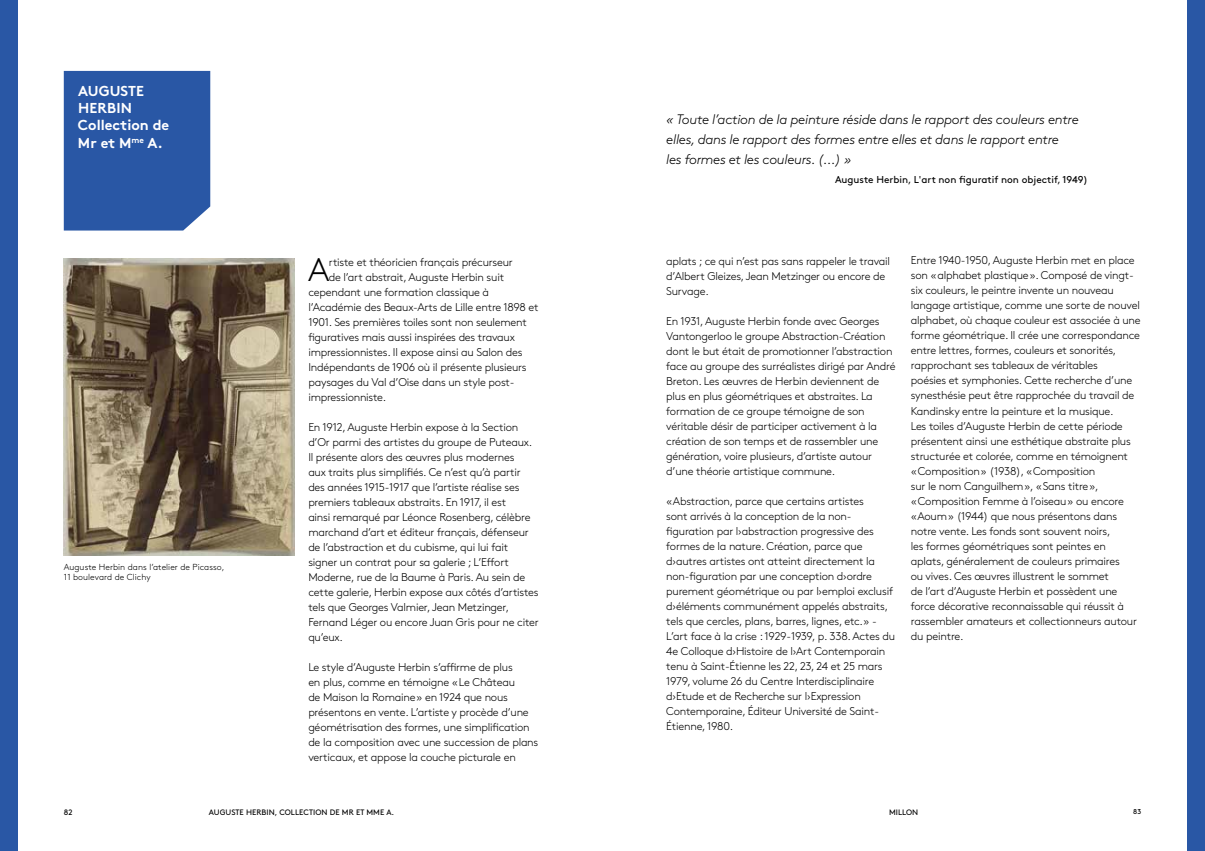
<style>
.page{position:relative;width:1205px;height:851px;background:#fff}
.page>*{position:absolute;margin:0;border:0;box-sizing:border-box;transform-origin:0 0}
.t1{font:300 32.62px "Brown Pro";color:#000}
.t2{font:700 14.38px/17.2px "Brown Pro";color:#fff}
.t3{font:italic 300 13.75px/20px "Brown Pro";letter-spacing:-.02em;color:#000}
.t4{font:300 11.25px/15px "Brown Pro";letter-spacing:-.02em;color:#000}
.t5{font:10px "Brown Pro";color:#000}
.t6{font:300 8.75px/10px "Brown Pro";letter-spacing:.005em;color:#000}
.t7{font:7.88px "Brown Pro";letter-spacing:.01em;color:#000}
.t8{font:7.12px "Brown Pro";color:#000}
</style>
<div class="page">
<div style="left:0;top:0;width:18px;height:850px;background:#2957a5"></div>
<div style="left:1187px;top:0;width:18px;height:850px;background:#2957a5"></div>
<img style="left:64px;top:259px;width:230px;height:296px">
<div style="left:64px;top:71px;width:146px;height:159px;background:#2957a5"></div>
<p class="t2" style="left:78px;top:81px;width:93px">AUGUSTE<br>HERBIN<br>Collection de<br>Mr et M<sup>me</sup> A.</p>
<p class="t6" style="left:64px;top:561px;width:162px">Auguste Herbin dans l’atelier de Picasso,<br>11 boulevard de Clichy</p>
<h1 class="t1" style="left:308px;top:245px;width:23px">A</h1>
<p class="t4" style="left:329px;top:253px;width:185px">rtiste et théoricien français précurseur</p>
<p class="t4" style="left:329px;top:268px;width:177px">de l’art abstrait, Auguste Herbin suit</p>
<p class="t4" style="left:308px;top:283px;width:182px">cependant une formation classique à</p>
<p class="t4" style="left:308px;top:298px;width:232px">l’Académie des Beaux-Arts de Lille entre 1898 et</p>
<p class="t4" style="left:308px;top:313px;width:220px">1901. Ses premières toiles sont non seulement</p>
<p class="t4" style="left:308px;top:328px;width:208px">figuratives mais aussi inspirées des travaux</p>
<p class="t4" style="left:308px;top:343px;width:216px">impressionnistes. Il expose ainsi au Salon des</p>
<p class="t4" style="left:308px;top:358px;width:220px">Indépendants de 1906 où il présente plusieurs</p>
<p class="t4" style="left:308px;top:373px;width:208px">paysages du Val d’Oise dans un style post-</p>
<p class="t4" style="left:308px;top:388px;width:79px">impressionniste.</p>
<p class="t4" style="left:308px;top:418px;width:232px">En 1912, Auguste Herbin expose à la Section d’Or parmi des artistes du groupe de Puteaux.<br>Il présente alors des œuvres plus modernes<br>aux traits plus simplifiés. Ce n’est qu’à partir des années 1915-1917 que l’artiste réalise ses premiers tableaux abstraits. En 1917, il est<br>ainsi remarqué par Léonce Rosenberg, célèbre marchand d’art et éditeur français, défenseur de l’abstraction et du cubisme, qui lui fait signer un contrat pour sa galerie ; L’Effort Moderne, rue de la Baume à Paris. Au sein de cette galerie, Herbin expose aux côtés d’artistes tels que Georges Valmier, Jean Metzinger, Fernand Léger ou encore Juan Gris pour ne citer qu’eux.</p>
<p class="t4" style="left:308px;top:658px;width:231px">Le style d’Auguste Herbin s’affirme de plus<br>en plus, comme en témoigne «Le Château<br>de Maison la Romaine» en 1924 que nous présentons en vente. L’artiste y procède d’une géométrisation des formes, une simplification de la composition avec une succession de plans verticaux, et appose la couche picturale en</p>
<p class="t3" style="left:666px;top:108px;width:414px">« Toute l’action de la peinture réside dans le rapport des couleurs entre elles, dans le rapport des formes entre elles et dans le rapport entre<br>les formes et les couleurs. (...) »</p>
<p class="t5" style="left:835px;top:172px;width:254px">Auguste Herbin, L'art non figuratif non objectif, 1949)</p>
<p class="t4" style="left:666px;top:252px;width:225px">aplats ; ce qui n’est pas sans rappeler le travail d’Albert Gleizes, Jean Metzinger ou encore de<br>Survage.</p>
<p class="t4" style="left:666px;top:312px;width:231px">En 1931, Auguste Herbin fonde avec Georges Vantongerloo le groupe Abstraction-Création dont le but était de promotionner l’abstraction face au groupe des surréalistes dirigé par André Breton. Les œuvres de Herbin deviennent de plus en plus géométriques et abstraites. La formation de ce groupe témoigne de son véritable désir de participer activement à la création de son temps et de rassembler une génération, voire plusieurs, d’artiste autour d’une théorie artistique commune.</p>
<p class="t4" style="left:666px;top:492px;width:230px">«Abstraction, parce que certains artistes<br>sont arrivés à la conception de la non&shy;figuration par l›abstraction progressive des formes de la nature. Création, parce que d›autres artistes ont atteint directement la non-figuration par une conception d›ordre purement géométrique ou par l›emploi exclusif d›éléments communément appelés abstraits, tels que cercles, plans, barres, lignes, etc.» - L’art face à la crise : 1929-1939, p. 338. Actes du 4e Colloque d›Histoire de l›Art Contemporain tenu à Saint-Étienne les 22, 23, 24 et 25 mars 1979, volume 26 du Centre Interdisciplinaire d›Etude et de Recherche sur l›Expression Contemporaine, Éditeur Université de Saint-Étienne, 1980.</p>
<p class="t4" style="left:911px;top:252px;width:231px">Entre 1940-1950, Auguste Herbin met en place son «alphabet plastique». Composé de vingt&shy;six couleurs, le peintre invente un nouveau langage artistique, comme une sorte de nouvel alphabet, où chaque couleur est associée à une forme géométrique. Il crée une correspondance entre lettres, formes, couleurs et sonorités, rapprochant ses tableaux de véritables<br>poésies et symphonies. Cette recherche d’une synesthésie peut être rapprochée du travail de Kandinsky entre la peinture et la musique.<br>Les toiles d’Auguste Herbin de cette période présentent ainsi une esthétique abstraite plus structurée et colorée, comme en témoignent «Composition» (1938), «Composition<br>sur le nom Canguilhem», «Sans titre», «Composition Femme à l’oiseau» ou encore «Aoum» (1944) que nous présentons dans notre vente. Les fonds sont souvent noirs,<br>les formes géométriques sont peintes en aplats, généralement de couleurs primaires<br>ou vives. Ces œuvres illustrent le sommet<br>de l’art d’Auguste Herbin et possèdent une force décorative reconnaissable qui réussit à rassembler amateurs et collectionneurs autour du peintre.</p>
<p class="t7" style="left:64px;top:805px;width:10px">82</p>
<p class="t7" style="left:209px;top:805px;width:187px">AUGUSTE HERBIN, COLLECTION DE MR ET MME A.</p>
<p class="t7" style="left:889px;top:805px;width:31px">MILLON</p>
<p class="t8" style="left:1133px;top:806px;width:9px">83</p>
</div>
